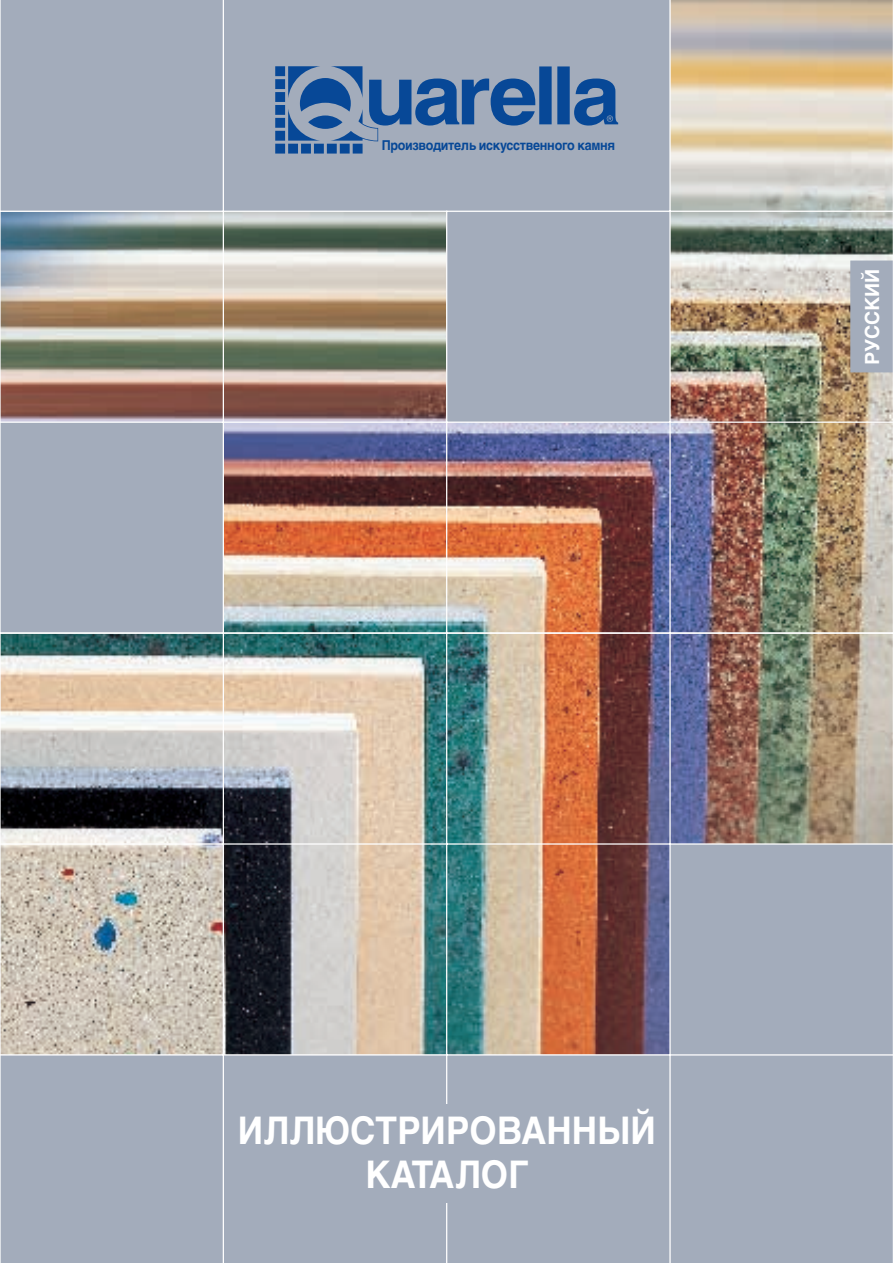
<style>
.page{position:relative;width:893px;height:1263px;background:#fff}
.page>*{position:absolute;margin:0;border:0;box-sizing:border-box;transform-origin:0 0}
.t1{font:700 38.1px/44px "Helvetica Cyr";color:#fff;text-align:center;scale:.92 1}
.t2{font:700 19.5px "Helvetica Cyr";color:#fff}
.t3{font:700 13.65px "Helvetica Cyr";letter-spacing:-.025em;color:#074897;scale:.92 1}
</style>
<div class="page">
<div style="left:0;top:0;width:892px;height:1263px;background:#a3acbb"></div>
<img style="left:1px;top:0;width:891px;height:1054px">
<div style="left:670px;top:844px;width:222px;height:211px;background:#a3acbb"></div>
<div style="left:0;top:423px;width:223px;height:210px;background:#a3acbb"></div>
<div style="left:446px;top:211px;width:224px;height:211px;background:#a3acbb"></div>
<svg style="left:208px;top:0;width:461px;height:211px"></svg>
<hr style="left:669px;top:0;width:1px;height:1263px;background:#fff">
<hr style="left:0;top:211px;width:892px;height:1px;background:#fff">
<hr style="left:0;top:843px;width:892px;height:2px;background:#fff">
<hr style="left:0;top:1054px;width:892px;height:2px;background:#fff">
<hr style="left:0;top:422px;width:892px;height:1px;background:#fff">
<hr style="left:446px;top:211px;width:1px;height:1052px;background:#fff">
<hr style="left:223px;top:0;width:1px;height:1263px;background:#fff">
<svg style="left:850px;top:261px;width:42px;height:111px"></svg>
<div style="left:432px;top:1104px;width:30px;height:99px;background:#a3acbb"></div>
<hr style="left:0;top:0;width:1px;height:1263px;background:#fff">
<hr style="left:0;top:632px;width:892px;height:2px;background:#fff">
<svg style="left:275px;top:66px;width:343px;height:88px"></svg>
<p class="t3" style="left:382px;top:139px;width:255px">Производитель искусственного камня</p>
<h2 class="t2" style="left:864px;top:365px;width:98px;rotate:-90deg">РУССКИЙ</h2>
<h1 class="t1" style="left:238px;top:1111px;width:456px">ИЛЛЮСТРИРОВАННЫЙ<br>КАТАЛОГ</h1>
</div>
